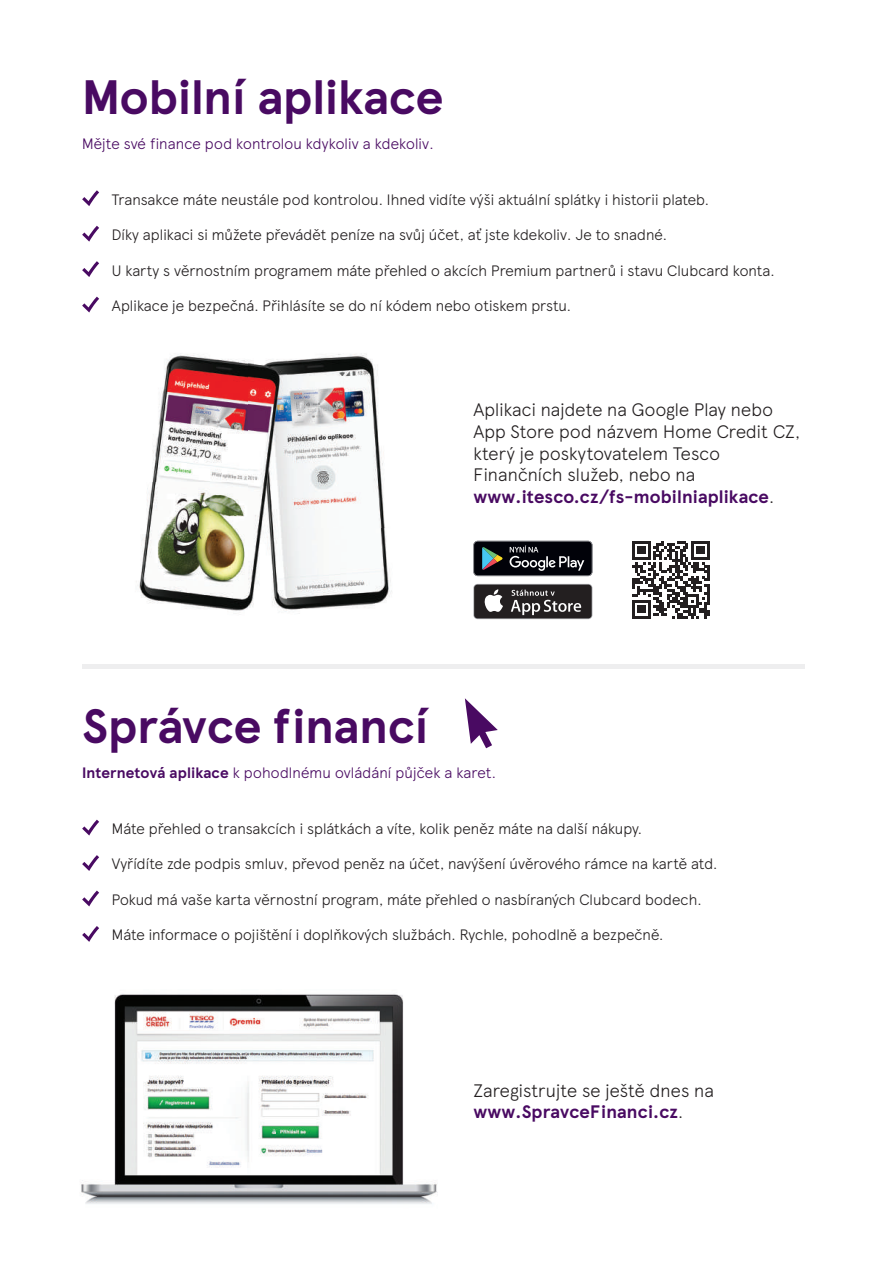
<style>
.page{position:relative;width:893px;height:1263px;background:#fff}
.page>*{position:absolute;margin:0;border:0;box-sizing:border-box;transform-origin:0 0}
.t1{font:700 48px "TESCO Modern";letter-spacing:-.005em;color:#490a62}
.t2{font:300 18px/21.6px "TESCO Modern";letter-spacing:.01em;color:#231f20}
.t3{font:300 15px "TESCO Modern";letter-spacing:.005em;color:#231f20}
.t4{font:300 15px "TESCO Modern";letter-spacing:.01em;color:#490a62}
.s1{font-weight:700;color:#490a62}
.s2{font-weight:700}
</style>
<div class="page">
<svg style="left:465px;top:698px;width:33px;height:50px"></svg>
<hr style="left:82px;top:664px;width:723px;height:4px;background:#eeeeef">
<img style="left:81px;top:994px;width:357px;height:210px">
<svg style="left:82px;top:820px;width:17px;height:15px"></svg>
<svg style="left:82px;top:855px;width:17px;height:16px"></svg>
<svg style="left:82px;top:890px;width:17px;height:16px"></svg>
<svg style="left:82px;top:926px;width:17px;height:16px"></svg>
<svg style="left:82px;top:190px;width:17px;height:16px"></svg>
<svg style="left:82px;top:226px;width:17px;height:16px"></svg>
<svg style="left:82px;top:261px;width:17px;height:16px"></svg>
<svg style="left:82px;top:297px;width:17px;height:15px"></svg>
<img style="left:286px;top:353px;width:99px;height:175px">
<img style="left:286px;top:528px;width:106px;height:84px">
<img style="left:152px;top:354px;width:97px;height:129px">
<img style="left:136px;top:483px;width:113px;height:128px">
<img style="left:249px;top:359px;width:37px;height:253px">
<svg style="left:632px;top:541px;width:78px;height:77px"></svg>
<svg style="left:473px;top:584px;width:119px;height:35px"></svg>
<div style="left:474px;top:585px;width:118px;height:33px;background:#231f20;border-radius:3px"></div>
<svg style="left:484px;top:589px;width:19px;height:23px"></svg>
<svg style="left:511px;top:590px;width:70px;height:25px"></svg>
<svg style="left:473px;top:541px;width:119px;height:35px;background:#282b30"></svg>
<h1 class="t1" style="left:82px;top:60px;width:363px">Mobilní aplikace</h1>
<p class="t4" style="left:82px;top:132px;width:353px">Mějte své finance pod kontrolou kdykoliv a kdekoliv.</p>
<p class="t3" style="left:112px;top:188px;width:598px">Transakce máte neustále pod kontrolou. Ihned vidíte výši aktuální splátky i historii plateb.</p>
<p class="t3" style="left:112px;top:224px;width:556px">Díky aplikaci si můžete převádět peníze na svůj účet, ať jste kdekoliv. Je to snadné.</p>
<p class="t3" style="left:112px;top:259px;width:664px">U karty s věrnostním programem máte přehled o akcích Premium partnerů i stavu Clubcard konta.</p>
<p class="t3" style="left:112px;top:295px;width:461px">Aplikace je bezpečná. Přihlásíte se do ní kódem nebo otiskem prstu.</p>
<p class="t2" style="left:473px;top:398px;width:328px">Aplikaci najdete na Google Play nebo App Store pod názvem Home Credit CZ, který je poskytovatelem Tesco Finančních služeb, nebo na <span class="s1">www.itesco.cz/fs-mobilniaplikace</span>.</p>
<h1 class="t1" style="left:82px;top:690px;width:348px">Správce financí</h1>
<p class="t4" style="left:82px;top:762px;width:415px"><span class="s2">Internetová aplikace</span> k pohodlnému ovládání půjček a karet.</p>
<p class="t3" style="left:112px;top:817px;width:531px">Máte přehled o transakcích i splátkách a víte, kolik peněz máte na další nákupy.</p>
<p class="t3" style="left:112px;top:853px;width:607px">Vyřídíte zde podpis smluv, převod peněz na účet, navýšení úvěrového rámce na kartě atd.</p>
<p class="t3" style="left:112px;top:888px;width:591px">Pokud má vaše karta věrnostní program, máte přehled o nasbíraných Clubcard bodech.</p>
<p class="t3" style="left:112px;top:924px;width:553px">Máte informace o pojištění i doplňkových službách. Rychle, pohodlně a bezpečně.</p>
<p class="t2" style="left:473px;top:1078px;width:242px">Zaregistrujte se ještě dnes na <span class="s1">www.SpravceFinanci.cz</span>.</p>
</div>
